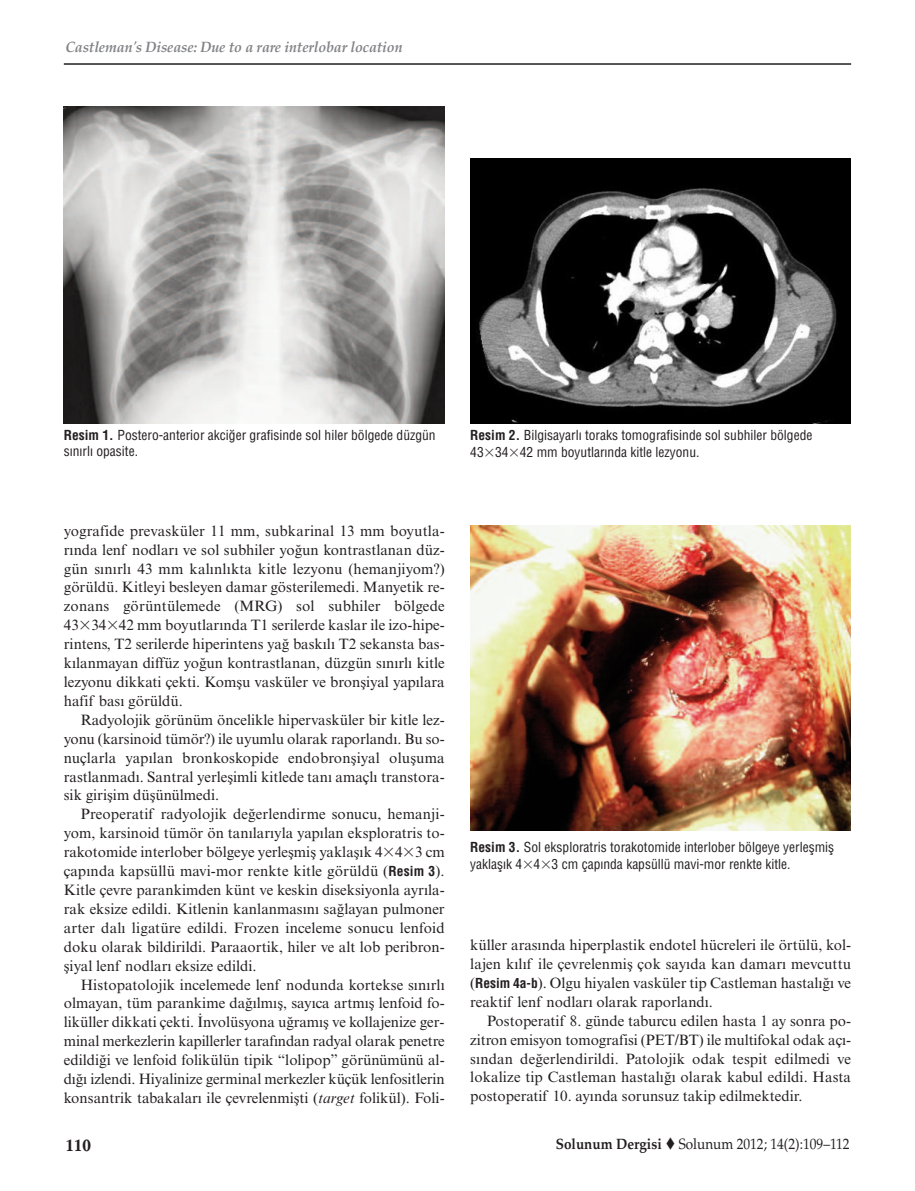
<style>
.page{position:relative;width:915px;height:1191px;background:#fff}
.page>*{position:absolute;margin:0;border:0;box-sizing:border-box;transform-origin:0 0}
.t1{font:700 18px "ITC Garamond Std";color:#231f20;scale:.8 1}
.t2{font:15px/18.9px "Times New Roman MT Std";color:#231f20;text-align:justify}
.t3{font:italic 700 15px "Palatino LT Std";letter-spacing:-.01em;color:#808285;scale:.95 1}
.t4{font:15px "Palatino LT Std";color:#231f20;scale:.9 1}
.t5{font:condensed 13.5px/17.1px "Helvetica LT Std";color:#231f20}
.s1{font-weight:700}
.s2{font-family:"Mathematical Pi One";font-stretch:normal}
.s3{font-family:"Mathematical Pi One"}
.s4{font-family:"Helvetica LT Std";font-weight:700;font-stretch:condensed;font-size:13.5px}
.s5{font-style:italic}
</style>
<div class="page">
<hr style="left:64px;top:63px;width:786px;height:2px;background:#231f20">
<img style="left:64px;top:107px;width:380px;height:316px">
<img style="left:470px;top:158px;width:380px;height:265px">
<img style="left:470px;top:525px;width:380px;height:305px">
<p class="t3" style="left:65px;top:38px;width:356px">Castleman's Disease: Due to a rare interlobar location</p>
<p class="t5" style="left:64px;top:427px;width:373px;line-height:16.2px"><span class="s1">Resim 1.</span> Postero-anterior akciğer grafisinde sol hiler bölgede düzgün sınırlı opasite.</p>
<p class="t5" style="left:470px;top:426px;width:343px"><span class="s1">Resim 2.</span> Bilgisayarlı toraks tomografisinde sol subhiler bölgede<br>43<span class="s2">3</span>34<span class="s2">3</span>42 mm boyutlarında kitle lezyonu.</p>
<p class="t2" style="left:64px;top:521px;width:382px">yografide prevasküler 11 mm, subkarinal 13 mm boyutla&shy;rında lenf nodları ve sol subhiler yoğun kontrastlanan düz&shy;gün sınırlı 43 mm kalınlıkta kitle lezyonu (hemanjiyom?) görüldü. Kitleyi besleyen damar gösterilemedi. Manyetik re&shy;zonans görüntülemede (MRG) sol subhiler bölgede 43<span class="s3">3</span>34<span class="s3">3</span>42 mm boyutlarında T1 serilerde kaslar ile izo-hipe&shy;rintens, T2 serilerde hiperintens yağ baskılı T2 sekansta bas&shy;kılanmayan diffüz yoğun kontrastlanan, düzgün sınırlı kitle lezyonu dikkati çekti. Komşu vasküler ve bronşiyal yapılara hafif bası görüldü.</p>
<p class="t2" style="left:64px;top:710px;width:382px;text-indent:17px">Radyolojik görünüm öncelikle hipervasküler bir kitle lez&shy;yonu (karsinoid tümör?) ile uyumlu olarak raporlandı. Bu so&shy;nuçlarla yapılan bronkoskopide endobronşiyal oluşuma rastlanmadı. Santral yerleşimli kitlede tanı amaçlı transtora&shy;sik girişim düşünülmedi.</p>
<p class="t2" style="left:64px;top:805px;width:382px;text-indent:17px">Preoperatif radyolojik değerlendirme sonucu, hemanji&shy;yom, karsinoid tümör ön tanılarıyla yapılan eksploratris to&shy;rakotomide interlober bölgeye yerleşmiş yaklaşık 4<span class="s3">3</span>4<span class="s3">3</span>3 cm çapında kapsüllü mavi-mor renkte kitle görüldü (<span class="s4">Resim 3</span>).<br>Kitle çevre parankimden künt ve keskin diseksiyonla ayrıla&shy;rak eksize edildi. Kitlenin kanlanmasını sağlayan pulmoner arter dalı ligatüre edildi. Frozen inceleme sonucu lenfoid doku olarak bildirildi. Paraaortik, hiler ve alt lob peribron&shy;şiyal lenf nodları eksize edildi.</p>
<p class="t2" style="left:64px;top:975px;width:382px;text-indent:17px">Histopatolojik incelemede lenf nodunda kortekse sınırlı olmayan, tüm parankime dağılmış, sayıca artmış lenfoid fo&shy;liküller dikkati çekti. İnvolüsyona uğramış ve kollajenize ger&shy;minal merkezlerin kapillerler tarafından radyal olarak penetre edildiği ve lenfoid folikülün tipik “lolipop” görünümünü al&shy;dığı izlendi. Hiyalinize germinal merkezler küçük lenfositlerin konsantrik tabakaları ile çevrelenmişti (<span class="s5">target</span> folikül). Foli-</p>
<p class="t5" style="left:470px;top:838px;width:365px"><span class="s1">Resim 3.</span> Sol eksploratris torakotomide interlober bölgeye yerleşmiş yaklaşık 4<span class="s2">3</span>4<span class="s2">3</span>3 cm çapında kapsüllü mavi-mor renkte kitle.</p>
<p class="t2" style="left:470px;top:935px;width:382px">küller arasında hiperplastik endotel hücreleri ile örtülü, kol&shy;lajen kılıf ile çevrelenmiş çok sayıda kan damarı mevcuttu (<span class="s4">Resim 4a-b</span>). Olgu hiyalen vasküler tip Castleman hastalığı ve reaktif lenf nodları olarak raporlandı.</p>
<p class="t2" style="left:470px;top:1011px;width:382px;text-indent:17px">Postoperatif 8. günde taburcu edilen hasta 1 ay sonra po&shy;zitron emisyon tomografisi (PET/BT) ile multifokal odak açı&shy;sından değerlendirildi. Patolojik odak tespit edilmedi ve lokalize tip Castleman hastalığı olarak kabul edildi. Hasta postoperatif 10. ayında sorunsuz takip edilmektedir.</p>
<p class="t1" style="left:65px;top:1135px;width:33px">110</p>
<p class="t4" style="left:555px;top:1135px;width:328px"><span class="s1">Solunum Dergisi</span> ▼ Solunum 2012; 14(2):109–112</p>
</div>
